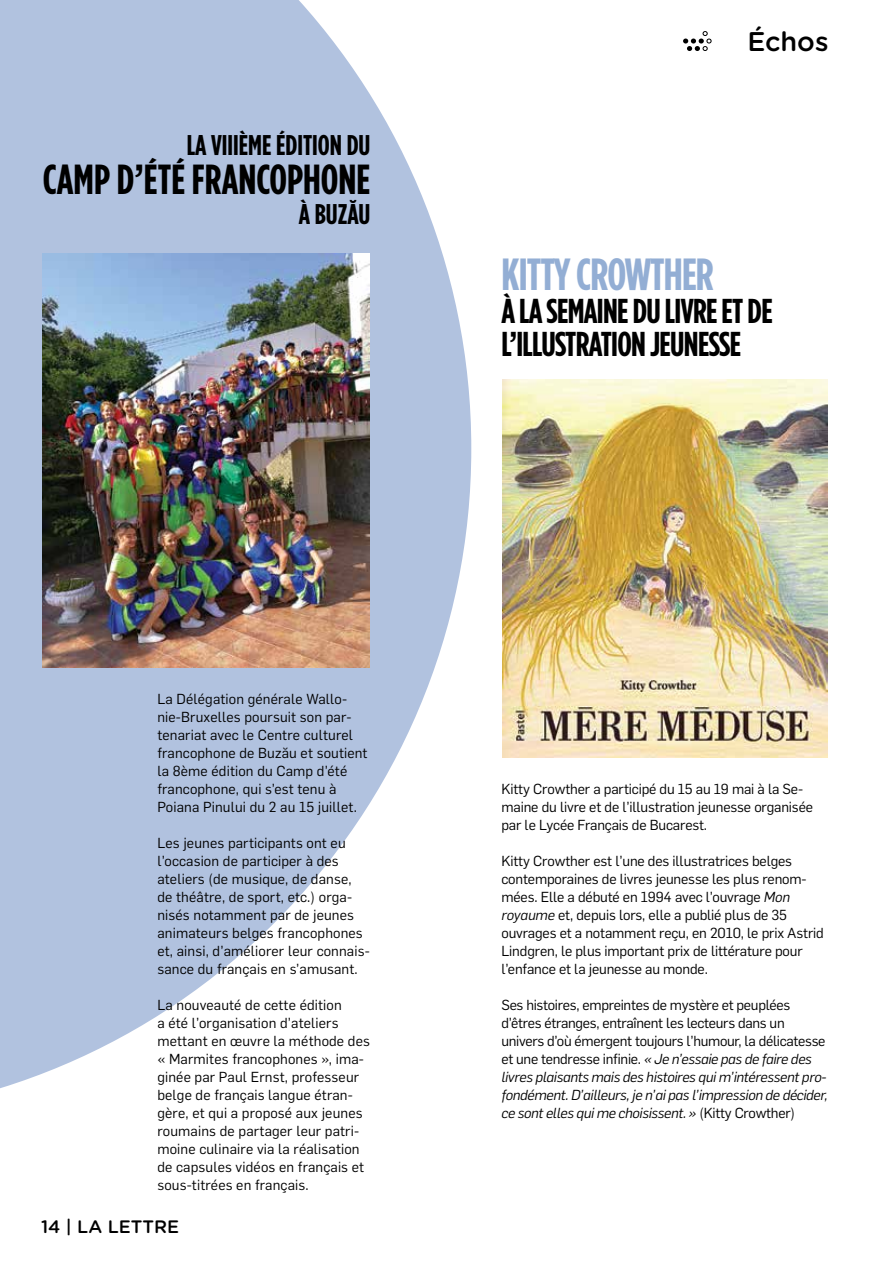
<style>
.page{position:relative;width:893px;height:1263px;background:#fff}
.page>*{position:absolute;margin:0;border:0;box-sizing:border-box;transform-origin:0 0}
.t1{font:700 45px "Gotham Condensed";letter-spacing:-.02em;color:#93aed4}
.t2{font:700 42px "Gotham Condensed";color:#000}
.t3{font:700 34.5px/33px "Gotham Condensed";letter-spacing:-.02em;color:#000}
.t4{font:700 28.5px "Gotham Condensed";color:#000}
.t5{font:500 27px "Gotham Rounded";color:#000}
.t6{font:500 18px "Gotham Rounded";color:#000}
.t7{font:14.25px/18px "XMH Flama";letter-spacing:.01em;color:#000}
.t8{font:14.25px/18px "XMH Flama";letter-spacing:-.01em;color:#000}
.t9{font:14.25px/18px "XMH Flama";letter-spacing:-.02em;color:#000}
.s1{font-style:italic}
</style>
<div class="page">
<svg style="left:0;top:0;width:471px;height:1088px;fill:#b1c2df"></svg>
<img style="left:502px;top:380px;width:326px;height:378px">
<img style="left:43px;top:254px;width:327px;height:414px">
<svg style="left:683px;top:31px;width:29px;height:20px"></svg>
<h3 class="t4" style="left:187px;top:128px;width:185px">LA VIIIÈME ÉDITION DU</h3>
<h2 class="t2" style="left:43px;top:155px;width:329px">CAMP D’ÉTÉ FRANCOPHONE</h2>
<h3 class="t4" style="left:299px;top:197px;width:73px">À BUZĂU</h3>
<h3 class="t5" style="left:747px;top:22px;width:83px">échos</h3>
<h1 class="t1" style="left:501px;top:247px;width:212px">KITTY CROWTHER</h1>
<h3 class="t3" style="left:501px;top:294px;width:273px">À LA SEMAINE DU LIVRE ET DE<br>L’ILLUSTRATION JEUNESSE</h3>
<p class="t7" style="left:157px;top:689px;width:212px">La Délégation générale Wallo&shy;nie-Bruxelles poursuit son par&shy;tenariat avec le Centre culturel francophone de Buzău et soutient la 8ème édition du Camp d’été francophone, qui s’est tenu à<br>Poiana Pinului du 2 au 15 juillet.</p>
<p class="t7" style="left:157px;top:833px;width:214px">Les jeunes participants ont eu l’occasion de participer à des ateliers (de musique, de danse, de théâtre, de sport, etc.) orga&shy;nisés notamment par de jeunes animateurs belges francophones et, ainsi, d’améliorer leur connais&shy;sance du français en s’amusant.</p>
<p class="t7" style="left:157px;top:995px;width:214px">La nouveauté de cette édition<br>a été l’organisation d’ateliers mettant en œuvre la méthode des « Marmites francophones », ima&shy;ginée par Paul Ernst, professeur belge de français langue étran&shy;gère, et qui a proposé aux jeunes roumains de partager leur patri&shy;moine culinaire via la réalisation de capsules vidéos en français et sous-titrées en français.</p>
<p class="t6" style="left:41px;top:1214px;width:140px">14 | LA LETTRE</p>
<p class="t8" style="left:501px;top:779px;width:313px">Kitty Crowther a participé du 15 au 19 mai à la Se&shy;maine du livre et de l’illustration jeunesse organisée par le Lycée Français de Bucarest.</p>
<p class="t8" style="left:501px;top:851px;width:324px">Kitty Crowther est l’une des illustratrices belges contemporaines de livres jeunesse les plus renom&shy;mées. Elle a débuté en 1994 avec l’ouvrage <span class="s1">Mon royaume</span> et, depuis lors, elle a publié plus de 35 ouvrages et a notamment reçu, en 2010, le prix Astrid Lindgren, le plus important prix de littérature pour l’enfance et la jeunesse au monde.</p>
<p class="t9" style="left:501px;top:995px;width:328px">Ses histoires, empreintes de mystère et peuplées d’êtres étranges, entraînent les lecteurs dans un univers d’où émergent toujours l’humour, la délicatesse et une tendresse infinie. <span class="s1">« Je n’essaie pas de faire des livres plaisants mais des histoires qui m’intéressent pro&shy;fondément. D’ailleurs, je n’ai pas l’impression de décider, ce sont elles qui me choisissent. »</span> (Kitty Crowther)</p>
</div>
